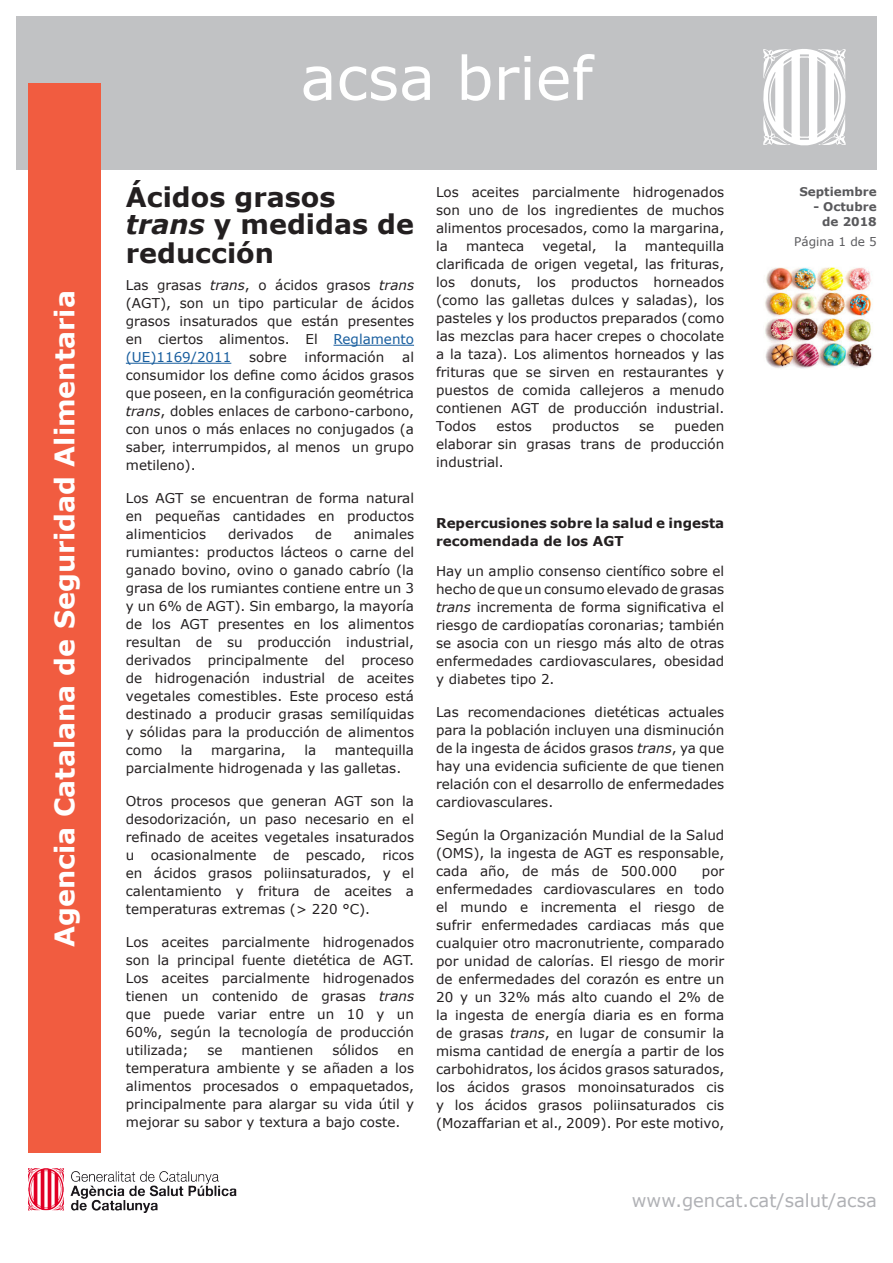
<style>
.page{position:relative;width:893px;height:1263px;background:#fff}
.page>*{position:absolute;margin:0;border:0;box-sizing:border-box;transform-origin:0 0}
.t1{font:60px "Verdana";color:#fff}
.t2{font:700 27px "Verdana";color:#fff}
.Títulos{font:700 27px/27px "Verdana";color:#231f20}
.t3{font:18px "Verdana";color:#b0b1b5}
.Cuerpo_texto{font:13.5px/18px "Verdana";color:#231f20;text-align:justify}
.Subtítulos{font:700 13.5px/18px "Verdana";color:#231f20}
.t4{font:700 12px/15px "Verdana";color:#5a5a5d;text-align:right}
.t5{font:12px "Verdana";color:#5a5a5d}
.s1{font-style:italic}
.s2{color:#175d9e}
</style>
<div class="page">
<div style="left:16px;top:17px;width:861px;height:153px;background:#c1c2c4"></div>
<svg style="left:763px;top:49px;width:83px;height:96px"></svg>
<img style="left:29px;top:1168px;width:207px;height:44px">
<div style="left:29px;top:84px;width:72px;height:1069px;background:#f15c40"></div>
<hr style="left:333px;top:345px;width:81px;height:1px;background:#175d9e">
<hr style="left:126px;top:363px;width:105px;height:1px;background:#175d9e">
<img style="left:765px;top:267px;width:108px;height:102px">
<p class="t2" style="left:47px;top:946px;width:658px;rotate:-90deg">Agencia Catalana de Seguridad Alimentaria</p>
<h1 class="t1" style="left:300px;top:40px;width:294px">acsa brief</h1>
<p class="Títulos" style="left:126px;top:184px;width:290px">Ácidos grasos <span class="s1">trans</span> y medidas de</p>
<p class="Títulos" style="left:126px;top:239px;width:150px">reducción</p>
<p class="Cuerpo_texto" style="left:126px;top:276px;width:290px">Las grasas <span class="s1">trans</span>, o ácidos grasos <span class="s1">trans </span>(AGT), son un tipo particular de ácidos grasos insaturados que están presentes en ciertos alimentos. El <span class="s2">Reglamento (UE)1169/2011</span></p>
<p class="Cuerpo_texto" style="left:249px;top:348px;width:39px">sobre</p>
<p class="Cuerpo_texto" style="left:305px;top:348px;width:81px">información</p>
<p class="Cuerpo_texto" style="left:126px;top:348px;width:290px;text-indent:276px">al consumidor los define como ácidos grasos que poseen, en la configuración geométrica <span class="s1">trans</span>, dobles enlaces de carbono-carbono, con unos o más enlaces no conjugados (a saber, interrumpidos, al menos un grupo metileno).</p>
<p class="Cuerpo_texto" style="left:126px;top:489px;width:290px">Los AGT se encuentran de forma natural en pequeñas cantidades en productos alimenticios</p>
<p class="Cuerpo_texto" style="left:126px;top:525px;width:290px;text-indent:228px">animales rumiantes: productos lácteos o carne del ganado bovino, ovino o ganado cabrío (la grasa de los rumiantes contiene entre un 3 y un 6% de AGT). Sin embargo, la mayoría de los AGT presentes en los alimentos resultan de su producción industrial, derivados principalmente del proceso de hidrogenación industrial de aceites vegetales comestibles. Este proceso está destinado a producir grasas semilíquidas y sólidas para la producción de alimentos como</p>
<p class="Cuerpo_texto" style="left:228px;top:525px;width:67px">derivados</p>
<p class="Cuerpo_texto" style="left:315px;top:525px;width:18px">de</p>
<p class="Cuerpo_texto" style="left:126px;top:741px;width:290px;text-indent:209px">mantequilla parcialmente hidrogenada y las galletas.</p>
<p class="Cuerpo_texto" style="left:126px;top:792px;width:290px">Otros procesos que generan AGT son la desodorización, un paso necesario en el refinado de aceites vegetales insaturados u ocasionalmente de pescado, ricos en ácidos grasos poliinsaturados, y el calentamiento y fritura de aceites a temperaturas extremas (&gt; 220 °C).</p>
<p class="Cuerpo_texto" style="left:126px;top:933px;width:290px">Los aceites parcialmente hidrogenados son la principal fuente dietética de AGT.<br>Los aceites parcialmente hidrogenados tienen un contenido de grasas <span class="s1">trans </span>que puede variar entre un 10 y un 60%, según la tecnología de producción utilizada;</p>
<p class="Cuerpo_texto" style="left:181px;top:741px;width:13px">la</p>
<p class="Cuerpo_texto" style="left:211px;top:741px;width:76px">margarina,</p>
<p class="Cuerpo_texto" style="left:304px;top:741px;width:13px">la</p>
<p class="Cuerpo_texto" style="left:208px;top:1041px;width:17px">se</p>
<p class="Cuerpo_texto" style="left:241px;top:1041px;width:73px">mantienen</p>
<p class="Cuerpo_texto" style="left:332px;top:1041px;width:48px">sólidos</p>
<p class="Cuerpo_texto" style="left:126px;top:1041px;width:290px;text-indent:272px">en temperatura ambiente y se añaden a los alimentos procesados o empaquetados, principalmente para alargar su vida útil y mejorar su sabor y textura a bajo coste.</p>
<p class="Cuerpo_texto" style="left:436px;top:184px;width:290px">Los aceites parcialmente hidrogenados son uno de los ingredientes de muchos alimentos procesados, como la margarina, la</p>
<p class="Cuerpo_texto" style="left:436px;top:238px;width:290px;text-indent:209px">mantequilla clarificada de origen vegetal, las frituras, los donuts, los productos horneados (como las galletas dulces y saladas), los pasteles y los productos preparados (como las mezclas para hacer crepes o chocolate a la taza). Los alimentos horneados y las frituras que se sirven en restaurantes y puestos de comida callejeros a menudo contienen AGT de producción industrial.<br>Todos</p>
<p class="Cuerpo_texto" style="left:466px;top:238px;width:60px">manteca</p>
<p class="Cuerpo_texto" style="left:542px;top:238px;width:56px">vegetal,</p>
<p class="Cuerpo_texto" style="left:615px;top:238px;width:13px">la</p>
<p class="Cuerpo_texto" style="left:436px;top:418px;width:290px;text-indent:238px">pueden elaborar sin grasas trans de producción industrial.</p>
<p class="Cuerpo_texto" style="left:496px;top:418px;width:37px">estos</p>
<p class="Cuerpo_texto" style="left:552px;top:418px;width:68px">productos</p>
<p class="Cuerpo_texto" style="left:639px;top:418px;width:17px">se</p>
<p class="Subtítulos" style="left:436px;top:514px;width:290px">Repercusiones sobre la salud e ingesta recomendada de los AGT</p>
<p class="Cuerpo_texto" style="left:436px;top:562px;width:290px">Hay un amplio consenso científico sobre el hecho de que un consumo elevado de grasas <span class="s1">trans</span> incrementa de forma significativa el riesgo de cardiopatías coronarias; también se asocia con un riesgo más alto de otras enfermedades cardiovasculares, obesidad y diabetes tipo 2.</p>
<p class="Cuerpo_texto" style="left:436px;top:703px;width:290px">Las recomendaciones dietéticas actuales para la población incluyen una disminución de la ingesta de ácidos grasos <span class="s1">trans</span>, ya que hay una evidencia suficiente de que tienen relación con el desarrollo de enfermedades cardiovasculares.</p>
<p class="Cuerpo_texto" style="left:436px;top:826px;width:290px">Según la Organización Mundial de la Salud (OMS), la ingesta de AGT es responsable, cada año, de más de 500.000</p>
<p class="Cuerpo_texto" style="left:436px;top:862px;width:290px;text-indent:266px">por enfermedades cardiovasculares en todo el mundo e incrementa el riesgo de sufrir enfermedades cardiacas más que cualquier otro macronutriente, comparado por unidad de calorías. El riesgo de morir de enfermedades del corazón es entre un 20 y un 32% más alto cuando el 2% de la ingesta de energía diaria es en forma de grasas <span class="s1">trans</span>, en lugar de consumir la misma cantidad de energía a partir de los carbohidratos, los ácidos grasos saturados, los ácidos grasos monoinsaturados cis y los ácidos grasos poliinsaturados cis (Mozaffarian et al., 2009). Por este motivo,</p>
<p class="t4" style="left:799px;top:184px;width:79px">Septiembre</p>
<p class="t4" style="left:813px;top:200px;width:65px">- Octubre de 2018</p>
<p class="t5" style="left:794px;top:234px;width:84px">Página 1 de 5</p>
<h3 class="t3" style="left:632px;top:1189px;width:246px">www.gencat.cat/salut/acsa</h3>
</div>
